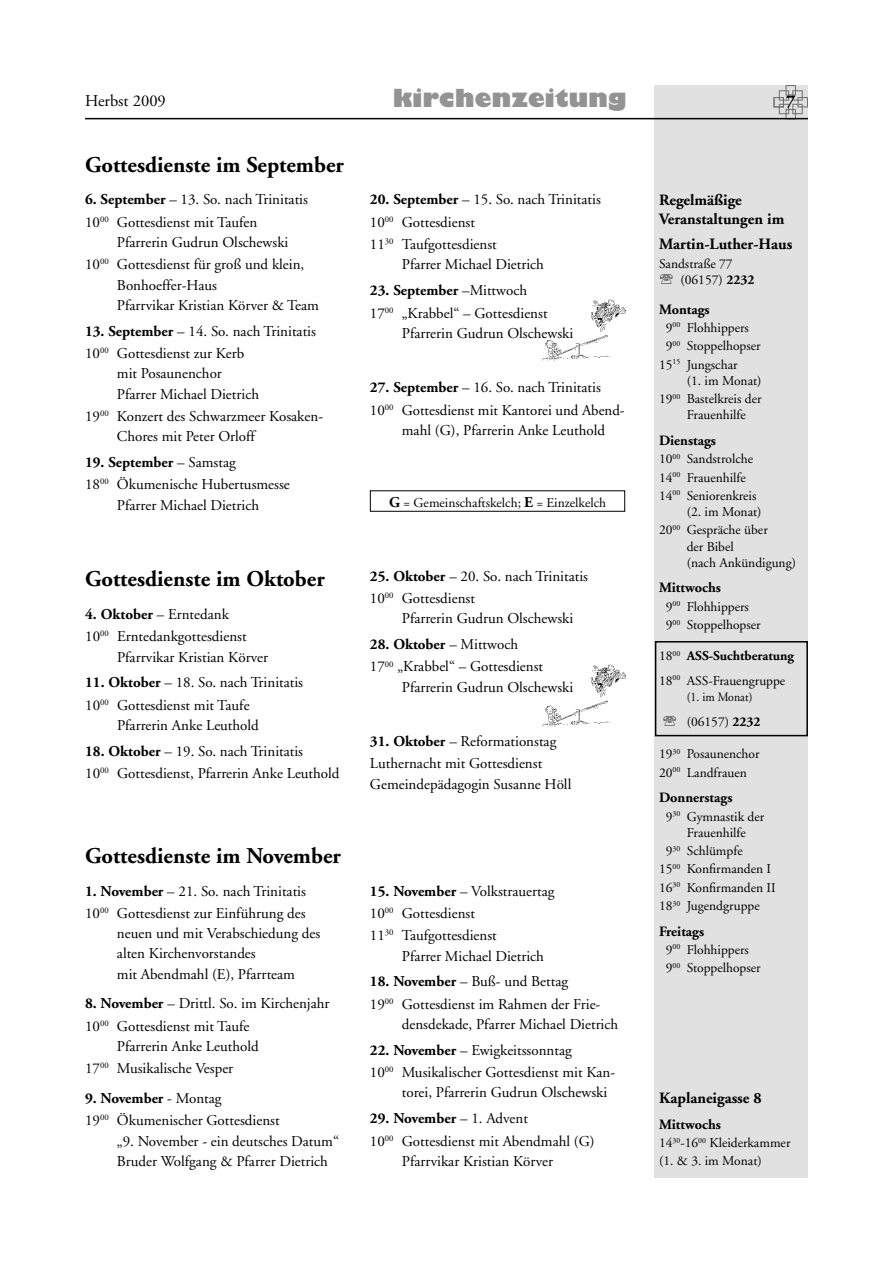
<style>
.page{position:relative;width:893px;height:1263px;background:#fff}
.page>*{position:absolute;margin:0;border:0;box-sizing:border-box;transform-origin:0 0}
.t1{font:800 27.3px "Chantilly UB";letter-spacing:.03em;color:#939393}
.t2{font:700 22.5px "Adobe Garamond";color:#000}
.t3{font:700 18px "Adobe Garamond";color:#000}
.t4{font:16.5px "Adobe Garamond";color:#000}
.t5{font:700 15.75px/18.9px "Adobe Garamond";color:#000}
.t6{font:15px/22.4px "Adobe Garamond";color:#000}
.t7{font:700 14.25px "Adobe Garamond";color:#000}
.t8{font:13.5px/18.3px "Adobe Garamond";color:#000}
.t9{font:12.75px "Adobe Garamond";color:#000;scale:.93 1}
.s1{font-weight:700}
.s2{font-weight:700;font-size:15px}
</style>
<div class="page">
<div style="left:655px;top:85px;width:153px;height:1093px;background:#e1e1e1"></div>
<hr style="left:85px;top:118px;width:723px;height:1px;background:#000">
<div style="left:655px;top:641px;width:153px;height:95px;border:2px solid #000"></div>
<svg style="left:774px;top:85px;width:34px;height:33px"></svg>
<div style="left:370px;top:490px;width:255px;height:22px;border:1px solid #000"></div>
<img style="left:542px;top:299px;width:83px;height:62px">
<img style="left:542px;top:665px;width:83px;height:62px">
<p class="t4" style="left:85px;top:92px;width:82px">Herbst 2009</p>
<h1 class="t1" style="left:393px;top:82px;width:234px">kirchenzeitung</h1>
<h2 class="t2" style="left:85px;top:152px;width:260px">Gottesdienste im September</h2>
<p class="t6" style="left:85px;top:189px;width:224px"><span class="s1">6. September</span> – 13. So. nach Trinitatis<br>10<sup>00</sup> Gottesdienst mit Taufen</p>
<p class="t6" style="left:85px;top:232px;width:221px;text-indent:32px">Pfarrerin Gudrun Olschewski<br>10<sup>00</sup> Gottesdienst für groß und klein,</p>
<p class="t6" style="left:117px;top:275px;width:204px;line-height:20.2px">Bonhoeffer-Haus<br>Pfarrvikar Kristian Körver &amp; Team</p>
<p class="t6" style="left:85px;top:320px;width:232px"><span class="s1">13. September</span> – 14. So. nach Trinitatis<br>10<sup>00</sup> Gottesdienst zur Kerb</p>
<p class="t6" style="left:117px;top:364px;width:144px;line-height:20.2px">mit Posaunenchor<br>Pfarrer Michael Dietrich</p>
<p class="t6" style="left:117px;top:406px;width:208px;line-height:20.2px;text-indent:-32px">19<sup>00</sup> Konzert des Schwarzmeer Kosaken-<br>Chores mit Peter Orloff</p>
<p class="t6" style="left:85px;top:451px;width:206px"><span class="s1">19. September</span> – Samstag<br>18<sup>00</sup> Ökumenische Hubertusmesse</p>
<p class="t6" style="left:117px;top:494px;width:144px">Pfarrer Michael Dietrich</p>
<h2 class="t2" style="left:85px;top:567px;width:241px">Gottesdienste im Oktober</h2>
<p class="t6" style="left:85px;top:603px;width:163px"><span class="s1">4. Oktober</span> – Erntedank<br>10<sup>00</sup> Erntedankgottesdienst</p>
<p class="t6" style="left:117px;top:646px;width:153px">Pfarrvikar Kristian Körver</p>
<p class="t6" style="left:85px;top:672px;width:219px"><span class="s1">11. Oktober</span> – 18. So. nach Trinitatis<br>10<sup>00</sup> Gottesdienst mit Taufe</p>
<p class="t6" style="left:117px;top:714px;width:143px">Pfarrerin Anke Leuthold</p>
<p class="t6" style="left:85px;top:740px;width:256px"><span class="s1">18. Oktober</span> – 19. So. nach Trinitatis<br>10<sup>00</sup> Gottesdienst, Pfarrerin Anke Leuthold</p>
<h2 class="t2" style="left:85px;top:843px;width:257px">Gottesdienste im November</h2>
<p class="t6" style="left:85px;top:880px;width:222px"><span class="s1">1. November</span> – 21. So. nach Trinitatis<br>10<sup>00</sup> Gottesdienst zur Einführung des</p>
<p class="t6" style="left:117px;top:924px;width:205px;line-height:20.2px">neuen und mit Verabschiedung des alten Kirchenvorstandes<br>mit Abendmahl (E), Pfarrteam</p>
<p class="t6" style="left:85px;top:993px;width:246px"><span class="s1">8. November</span> – Drittl. So. im Kirchenjahr<br>10<sup>00</sup> Gottesdienst mit Taufe</p>
<p class="t6" style="left:85px;top:1035px;width:175px;text-indent:32px">Pfarrerin Anke Leuthold<br>17<sup>00</sup> Musikalische Vesper</p>
<p class="t6" style="left:85px;top:1087px;width:196px"><span class="s1">9. November</span> - Montag<br>19<sup>00</sup> Ökumenischer Gottesdienst</p>
<p class="t6" style="left:117px;top:1131px;width:224px;line-height:20.2px">„9. November - ein deutsches Datum“<br>Bruder Wolfgang &amp; Pfarrer Dietrich</p>
<p class="t6" style="left:370px;top:189px;width:232px"><span class="s1">20. September</span> – 15. So. nach Trinitatis<br>10<sup>00</sup> Gottesdienst<br>11<sup>30</sup> Taufgottesdienst</p>
<p class="t6" style="left:402px;top:254px;width:144px">Pfarrer Michael Dietrich</p>
<p class="t6" style="left:370px;top:280px;width:179px"><span class="s1">23. September</span> –Mittwoch<br>17<sup>00</sup> „Krabbel“ – Gottesdienst</p>
<p class="t6" style="left:402px;top:322px;width:173px">Pfarrerin Gudrun Olschewski</p>
<p class="t6" style="left:370px;top:377px;width:256px"><span class="s1">27. September</span> – 16. So. nach Trinitatis<br>10<sup>00</sup> Gottesdienst mit Kantorei und Abend-</p>
<p class="t6" style="left:402px;top:419px;width:205px">mahl (G), Pfarrerin Anke Leuthold</p>
<p class="t8" style="left:389px;top:493px;width:218px"><span class="s2">G</span> = Gemeinschaftskelch; <span class="s2">E</span> = Einzelkelch</p>
<p class="t6" style="left:370px;top:565px;width:220px"><span class="s1">25. Oktober</span> – 20. So. nach Trinitatis<br>10<sup>00</sup> Gottesdienst</p>
<p class="t6" style="left:402px;top:608px;width:173px">Pfarrerin Gudrun Olschewski</p>
<p class="t6" style="left:370px;top:633px;width:175px"><span class="s1">28. Oktober</span> – Mittwoch<br>17<sup>00</sup> „Krabbel“ – Gottesdienst</p>
<p class="t6" style="left:402px;top:676px;width:173px">Pfarrerin Gudrun Olschewski</p>
<p class="t6" style="left:370px;top:730px;width:188px"><span class="s1">31. Oktober</span> – Reformationstag<br>Luthernacht mit Gottesdienst</p>
<p class="t6" style="left:370px;top:773px;width:203px">Gemeindepädagogin Susanne Höll</p>
<p class="t6" style="left:370px;top:880px;width:186px"><span class="s1">15. November</span> – Volkstrauertag<br>10<sup>00</sup> Gottesdienst<br>11<sup>30</sup> Taufgottesdienst</p>
<p class="t6" style="left:402px;top:945px;width:144px">Pfarrer Michael Dietrich</p>
<p class="t6" style="left:370px;top:971px;width:232px"><span class="s1">18. November</span> – Buß- und Bettag<br>19<sup>00</sup> Gottesdienst im Rahmen der Frie-</p>
<p class="t6" style="left:402px;top:1013px;width:218px">densdekade, Pfarrer Michael Dietrich</p>
<p class="t6" style="left:370px;top:1039px;width:247px"><span class="s1">22. November</span> – Ewigkeitssonntag<br>10<sup>00</sup> Musikalischer Gottesdienst mit Kan-</p>
<p class="t6" style="left:402px;top:1082px;width:207px">torei, Pfarrerin Gudrun Olschewski</p>
<p class="t6" style="left:370px;top:1108px;width:226px"><span class="s1">29. November</span> – 1. Advent<br>10<sup>00</sup> Gottesdienst mit Abendmahl (G)</p>
<p class="t6" style="left:402px;top:1150px;width:153px">Pfarrvikar Kristian Körver</p>
<p class="t3" style="left:786px;top:92px;width:11px">7</p>
<p class="t5" style="left:659px;top:191px;width:127px">Regelmäßige<br>Veranstaltungen im</p>
<p class="t5" style="left:659px;top:235px;width:135px">Martin-Luther-Haus</p>
<p class="t8" style="left:680px;top:255px;width:75px;line-height:16.2px;text-indent:-21px">Sandstraße 77 (06157) <span class="s1">2232</span></p>
<p class="t7" style="left:659px;top:301px;width:52px">Montags</p>
<p class="t8" style="left:666px;top:319px;width:85px">9<sup>00</sup> Flohhippers</p>
<p class="t8" style="left:666px;top:337px;width:96px">9<sup>00</sup> Stoppelhopser</p>
<p class="t8" style="left:659px;top:355px;width:80px">15<sup>15</sup> Jungschar</p>
<p class="t8" style="left:659px;top:372px;width:104px;text-align:right">(1. im Monat)<br>19<sup>00</sup> Bastelkreis der</p>
<p class="t8" style="left:687px;top:406px;width:61px">Frauenhilfe</p>
<p class="t7" style="left:659px;top:433px;width:58px">Dienstags</p>
<p class="t8" style="left:659px;top:450px;width:99px">10<sup>00</sup> Sandstrolche<br>14<sup>00</sup> Frauenhilfe<br>14<sup>00</sup> Seniorenkreis</p>
<p class="t8" style="left:659px;top:503px;width:110px;text-indent:28px">(2. im Monat)<br>20<sup>00</sup> Gespräche über</p>
<p class="t8" style="left:687px;top:539px;width:111px;line-height:16.2px">der Bibel<br>(nach Ankündigung)</p>
<p class="t7" style="left:659px;top:580px;width:63px">Mittwochs</p>
<p class="t8" style="left:666px;top:598px;width:96px">9<sup>00</sup> Flohhippers<br>9<sup>00</sup> Stoppelhopser</p>
<p class="t8" style="left:659px;top:644px;width:136px;line-height:24.8px">18<sup>00</sup> <span class="s1">ASS-Suchtberatung<br></span>18<sup>00</sup> ASS-Frauengruppe</p>
<p class="t9" style="left:687px;top:690px;width:72px">(1. im Monat)</p>
<p class="t8" style="left:687px;top:713px;width:75px">(06157) <span class="s1">2232</span></p>
<p class="t8" style="left:659px;top:745px;width:102px">19<sup>30</sup> Posaunenchor<br>20<sup>00</sup> Landfrauen</p>
<p class="t7" style="left:659px;top:790px;width:75px">Donnerstags</p>
<p class="t8" style="left:666px;top:808px;width:100px;line-height:16.2px;text-align:center">9<sup>30</sup> Gymnastik der<br>Frauenhilfe</p>
<p class="t8" style="left:659px;top:842px;width:118px;text-indent:7px">9<sup>30</sup> Schlümpfe<br>15<sup>00</sup> Konfirmanden I<br>16<sup>30</sup> Konfirmanden II<br>18<sup>30</sup> Jugendgruppe</p>
<p class="t7" style="left:659px;top:923px;width:47px">Freitags</p>
<p class="t8" style="left:666px;top:941px;width:96px">9<sup>00</sup> Flohhippers<br>9<sup>00</sup> Stoppelhopser</p>
<p class="t5" style="left:659px;top:1089px;width:104px">Kaplaneigasse 8</p>
<p class="t7" style="left:659px;top:1116px;width:63px">Mittwochs</p>
<p class="t8" style="left:659px;top:1134px;width:133px">14<sup>30</sup>-16<sup>00</sup> Kleiderkammer (1. &amp; 3. im Monat)</p>
</div>
